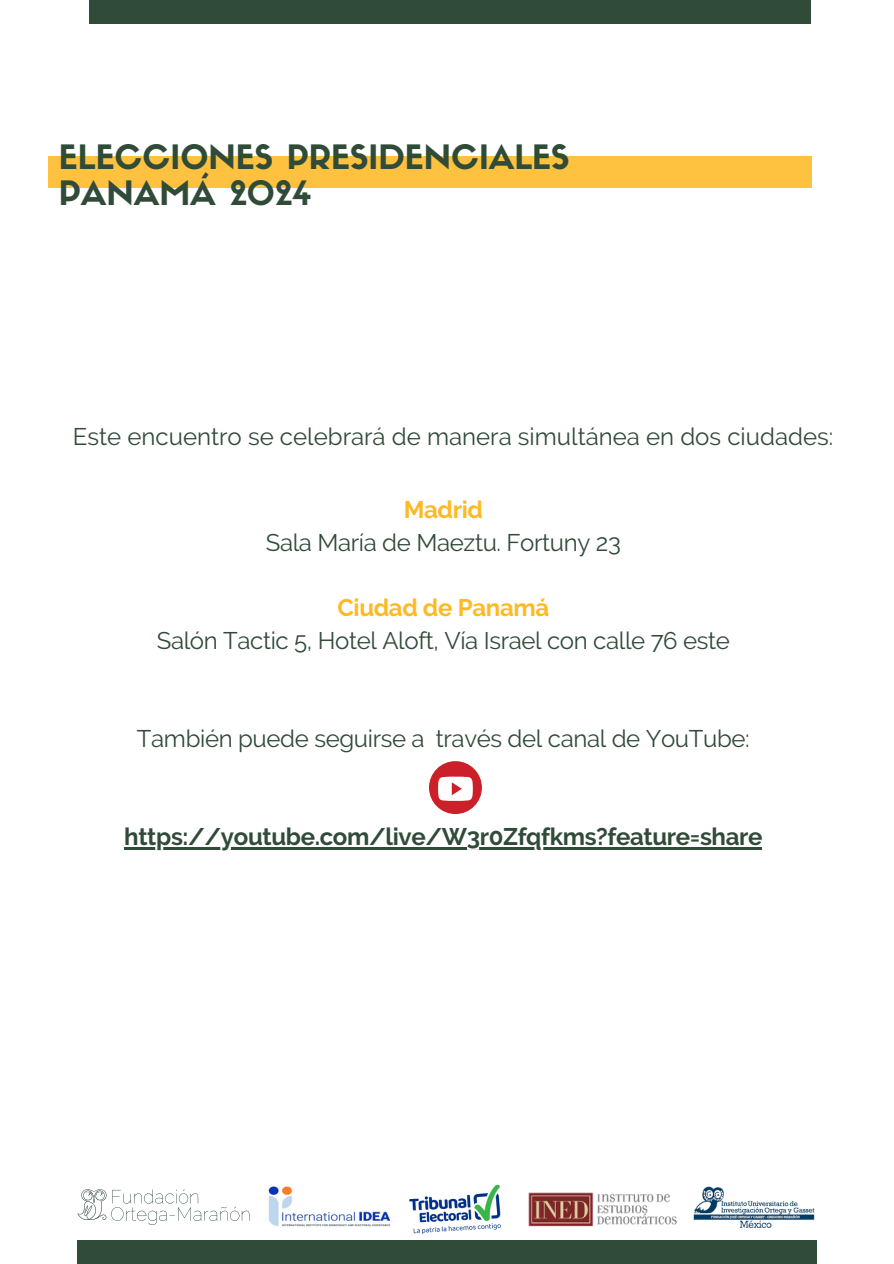
<style>
.page{position:relative;width:894px;height:1264px;background:#fff}
.page>*{position:absolute;margin:0;border:0;box-sizing:border-box;transform-origin:0 0}
.t1{font:33px/36px "Sifonn Basic";color:#314b39}
.t2{font:24px "Raleway";letter-spacing:-.015em;color:#314b39}
.t3{font:700 24px "Raleway";letter-spacing:-.015em;color:#314b39}
.t4{font:700 24px "Raleway";letter-spacing:-.015em;color:#ffb923}
</style>
<div class="page">
<div style="left:89px;top:0;width:721px;height:24px;background:#314b39"></div>
<div style="left:77px;top:1240px;width:739px;height:23px;background:#314b39"></div>
<img style="left:77px;top:1189px;width:173px;height:35px">
<img style="left:268px;top:1186px;width:123px;height:41px">
<img style="left:528px;top:1192px;width:149px;height:35px">
<img style="left:409px;top:1184px;width:92px;height:50px">
<img style="left:693px;top:1186px;width:122px;height:42px">
<hr style="left:124px;top:846px;width:637px;height:3px;background:#314b39">
<div style="left:48px;top:156px;width:762px;height:31px;background:#ffc240"></div>
<div style="left:429px;top:761px;width:53px;height:53px;background:#cb2029;border-radius:50%"></div>
<svg style="left:438px;top:776px;width:34px;height:24px"></svg>
<p class="t1" style="left:59px;top:143px;width:512px">ELECCIONES PRESIDENCIALES<br>PANAMÁ 2024</p>
<p class="t2" style="left:73px;top:422px;width:761px">Este encuentro se celebrará de manera simultánea en dos ciudades:</p>
<p class="t4" style="left:403px;top:495px;width:81px">Madrid</p>
<p class="t2" style="left:266px;top:528px;width:356px">Sala María de Maeztu. Fortuny 23</p>
<h2 class="t4" style="left:337px;top:593px;width:213px">Ciudad de Panamá</h2>
<p class="t2" style="left:157px;top:626px;width:574px">Salón Tactic 5, Hotel Aloft, Vía Israel con calle 76 este</p>
<p class="t2" style="left:137px;top:724px;width:614px">También puede seguirse a través del canal de YouTube:</p>
<p class="t3" style="left:124px;top:822px;width:639px">https://youtube.com/live/W3r0Zfqfkms?feature=share</p>
</div>
